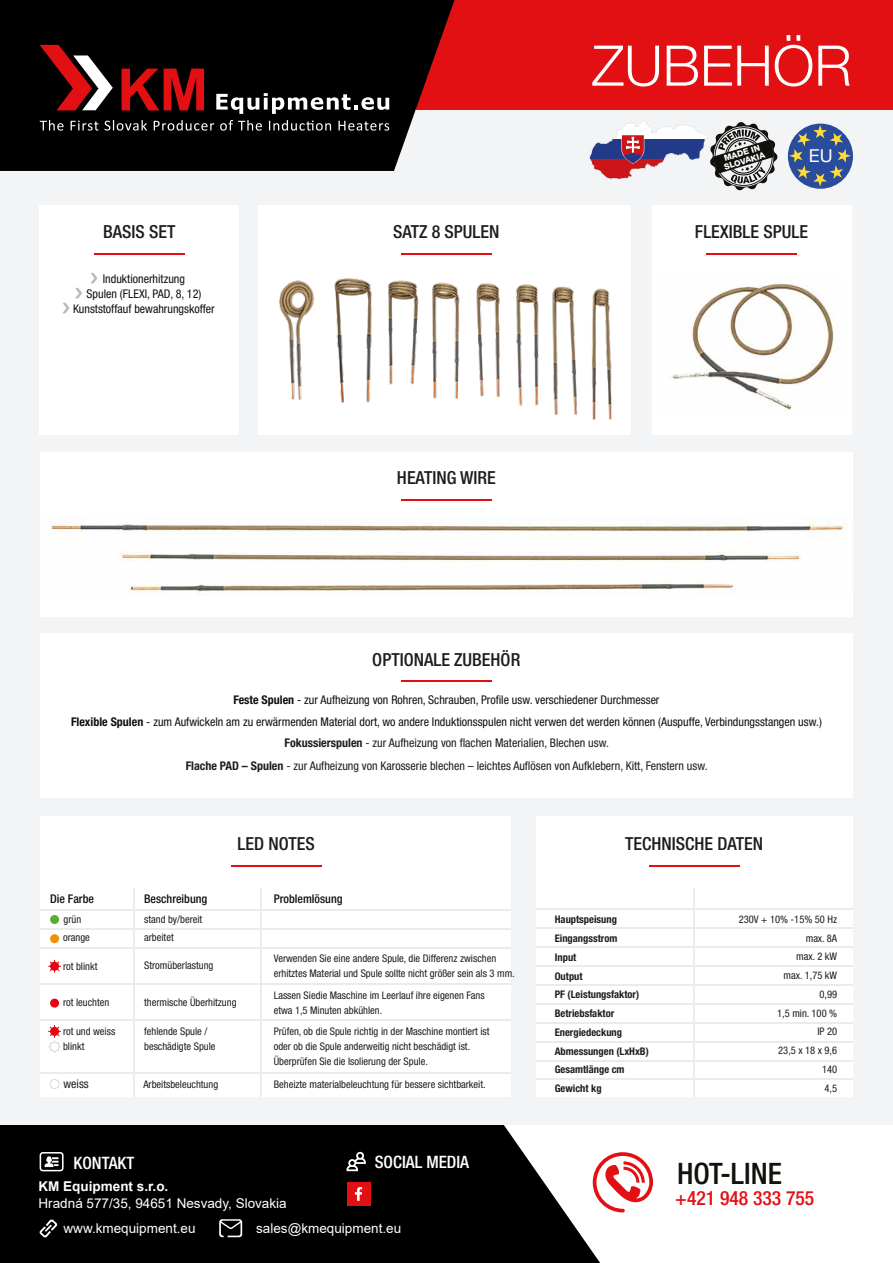
<style>
.page{position:relative;width:893px;height:1263px;background:#fff}
.page>*{position:absolute;margin:0;border:0;box-sizing:border-box;transform-origin:0 0}
.t1{font:300 56.1px "Helvetica Neue LT Pro";color:#fff}
.t2{font:500 condensed 29.55px "Helvetica Neue LT Pro";color:#13110c}
.t3{font:500 condensed 19.65px "Helvetica Neue LT Pro";color:#e31013}
.t4{font:500 condensed 18px "Helvetica Neue LT Pro";color:#1d1d1b}
.t5{font:17.85px "Helvetica Neue LT Pro";color:#fff}
.t6{font:500 condensed 17.1px "Helvetica Neue LT Pro";color:#fff}
.t7{font:13.5px "Arial";color:#fff}
.t8{font:700 13.5px "Arial";color:#fff}
.t9{font:condensed 12px/15px "Helvetica Neue LT Pro";color:#12100b;text-align:center}
.t10{font:condensed 12px/22.5px "Helvetica Neue LT Pro";color:#1d1d1b;text-align:center}
.t11{font:500 condensed 12px "Helvetica Neue LT Pro";color:#12100b}
.t12{font:condensed 10.5px/18.8px "Helvetica Neue LT Pro";color:#1d1d1b}
.t13{font:700 condensed 10.5px/18.8px "Helvetica Neue LT Pro";color:#1d1d1b}
.t14{font:800 8.25px/8.6px "Helvetica Neue LT Pro";color:#fff;text-align:center}
.s1{font-weight:700}
</style>
<div class="page">
<div style="left:0;top:110px;width:893px;height:1153px;background:#f2f4f6"></div>
<div style="left:416px;top:0;width:477px;height:110px;background:#e31013"></div>
<svg style="left:0;top:0;width:454px;height:171px;background:#130c0c"></svg>
<svg style="left:40px;top:120px;width:24px;height:11px"></svg>
<svg style="left:71px;top:121px;width:27px;height:10px"></svg>
<svg style="left:104px;top:120px;width:43px;height:11px"></svg>
<svg style="left:154px;top:120px;width:60px;height:11px"></svg>
<svg style="left:220px;top:120px;width:42px;height:11px"></svg>
<svg style="left:269px;top:120px;width:62px;height:11px"></svg>
<svg style="left:338px;top:121px;width:51px;height:10px"></svg>
<svg style="left:122px;top:69px;width:82px;height:41px;background:#86090b"></svg>
<svg style="left:40px;top:45px;width:73px;height:65px"></svg>
<svg style="left:216px;top:93px;width:173px;height:21px"></svg>
<div style="left:258px;top:206px;width:373px;height:229px;background:#fff"></div>
<img style="left:279px;top:278px;width:333px;height:141px">
<div style="left:40px;top:206px;width:199px;height:229px;background:#fff"></div>
<hr style="left:94px;top:254px;width:90px;height:1px;background:#e31013">
<div style="left:652px;top:206px;width:199px;height:229px;background:#fff"></div>
<hr style="left:707px;top:254px;width:90px;height:1px;background:#e31013">
<img style="left:669px;top:282px;width:165px;height:129px">
<hr style="left:401px;top:253px;width:90px;height:1px;background:#e31013">
<div style="left:40px;top:452px;width:813px;height:164px;background:#fff"></div>
<hr style="left:401px;top:499px;width:90px;height:2px;background:#e31013">
<img style="left:51px;top:517px;width:796px;height:78px">
<div style="left:40px;top:634px;width:813px;height:164px;background:#fff"></div>
<hr style="left:401px;top:681px;width:90px;height:1px;background:#e31013">
<div style="left:495px;top:1125px;width:398px;height:138px;background:#fff"></div>
<svg style="left:0;top:1125px;width:600px;height:138px;background:#131313"></svg>
<svg style="left:40px;top:1152px;width:24px;height:19px"></svg>
<div style="left:346px;top:1182px;width:24px;height:24px;background:#e31013"></div>
<svg style="left:355px;top:1187px;width:7px;height:14px"></svg>
<svg style="left:346px;top:1152px;width:20px;height:19px"></svg>
<div style="left:40px;top:816px;width:471px;height:281px;background:#fff"></div>
<svg style="left:593px;top:1152px;width:60px;height:60px"></svg>
<svg style="left:39px;top:1219px;width:18px;height:19px"></svg>
<svg style="left:219px;top:1219px;width:23px;height:18px"></svg>
<div style="left:536px;top:816px;width:317px;height:281px;background:#fff"></div>
<hr style="left:231px;top:865px;width:90px;height:2px;background:#e31013">
<hr style="left:40px;top:909px;width:471px;height:2px;background:#e9ebed">
<hr style="left:134px;top:888px;width:1px;height:209px;background:#e9ebed">
<hr style="left:261px;top:888px;width:1px;height:209px;background:#e9ebed">
<hr style="left:40px;top:928px;width:471px;height:2px;background:#e9ebed">
<hr style="left:40px;top:947px;width:471px;height:2px;background:#e9ebed">
<hr style="left:40px;top:983px;width:471px;height:2px;background:#e9ebed">
<hr style="left:40px;top:1019px;width:471px;height:2px;background:#e9ebed">
<hr style="left:40px;top:1072px;width:471px;height:1px;background:#e9ebed">
<div style="left:50px;top:915px;width:9px;height:9px;background:#56af31;border-radius:50%"></div>
<div style="left:50px;top:934px;width:9px;height:9px;background:#f39200;border-radius:50%"></div>
<div style="left:50px;top:999px;width:9px;height:9px;background:#e30613;border-radius:50%"></div>
<div style="left:50px;top:1079px;width:9px;height:10px;border:1px solid #dadada;border-radius:50%"></div>
<svg style="left:48px;top:960px;width:13px;height:12px"></svg>
<svg style="left:48px;top:1025px;width:13px;height:28px"></svg>
<div style="left:50px;top:1042px;width:9px;height:9px;background:#fff;border-radius:50%"></div>
<div style="left:50px;top:1042px;width:9px;height:9px;border:1px solid #dadada;border-radius:50%"></div>
<hr style="left:649px;top:865px;width:90px;height:2px;background:#e31013">
<hr style="left:536px;top:908px;width:317px;height:2px;background:#e9ebed">
<hr style="left:694px;top:888px;width:1px;height:209px;background:#e9ebed">
<hr style="left:536px;top:927px;width:317px;height:2px;background:#e9ebed">
<hr style="left:536px;top:946px;width:317px;height:2px;background:#e9ebed">
<hr style="left:535px;top:965px;width:318px;height:2px;background:#e9ebed">
<hr style="left:535px;top:984px;width:318px;height:1px;background:#e9ebed">
<hr style="left:535px;top:1003px;width:318px;height:1px;background:#e9ebed">
<hr style="left:535px;top:1022px;width:318px;height:1px;background:#e9ebed">
<hr style="left:535px;top:1041px;width:318px;height:1px;background:#e9ebed">
<hr style="left:536px;top:1060px;width:317px;height:1px;background:#e9ebed">
<hr style="left:536px;top:1079px;width:317px;height:1px;background:#e9ebed">
<svg style="left:90px;top:273px;width:8px;height:10px"></svg>
<svg style="left:63px;top:288px;width:19px;height:25px"></svg>
<svg style="left:589px;top:120px;width:189px;height:71px"></svg>
<svg style="left:789px;top:125px;width:62px;height:62px;background:#63789d"></svg>
<h1 class="t1" style="left:592px;top:31px;width:261px">ZUBEHÖR</h1>
<h3 class="t4" style="left:103px;top:221px;width:74px">BASIS SET</h3>
<p class="t9" style="left:73px;top:271px;width:143px">Induktionerhitzung<br>Spulen (FLEXI, PAD, 8, 12)<br>Kunststoffauf bewahrungskoffer</p>
<p class="t14" style="left:720px;top:155px;width:44px;rotate:-17deg">MADE IN<br>SLOVAKIA</p>
<h3 class="t5" style="left:809px;top:145px;width:25px">EU</h3>
<h3 class="t4" style="left:393px;top:220px;width:108px">SATZ 8 SPULEN</h3>
<h3 class="t4" style="left:695px;top:221px;width:115px">FLEXIBLE SPULE</h3>
<h3 class="t4" style="left:397px;top:467px;width:100px">HEATING WIRE</h3>
<h3 class="t4" style="left:372px;top:648px;width:149px">OPTIONALE ZUBEHÖR</h3>
<p class="t9" style="left:71px;top:688px;width:752px;line-height:22.2px"><span class="s1">Feste Spulen</span> - zur Aufheizung von Rohren, Schrauben, Profile usw. verschiedener Durchmesser<br><span class="s1">Flexible Spulen</span> - zum Aufwickeln am zu erwärmenden Material dort, wo andere Induktionsspulen nicht verwen det werden können (Auspuffe, Verbindungsstangen usw.)</p>
<p class="t10" style="left:186px;top:731px;width:523px"><span class="s1">Fokussierspulen</span> - zur Aufheizung von flachen Materialien, Blechen usw.<br><span class="s1">Flache PAD – Spulen</span> - zur Aufheizung von Karosserie blechen – leichtes Auflösen von Aufklebern, Kitt, Fenstern usw.</p>
<h3 class="t4" style="left:238px;top:833px;width:79px">LED NOTES</h3>
<p class="t11" style="left:50px;top:892px;width:45px">Die Farbe</p>
<p class="t11" style="left:144px;top:892px;width:65px">Beschreibung</p>
<p class="t11" style="left:274px;top:892px;width:70px">Problemlösung</p>
<p class="t12" style="left:64px;top:910px;width:19px">grün</p>
<p class="t12" style="left:144px;top:910px;width:60px">stand by/bereit</p>
<p class="t12" style="left:63px;top:928px;width:28px">orange</p>
<p class="t12" style="left:144px;top:928px;width:31px">arbeitet</p>
<p class="t12" style="left:63px;top:957px;width:36px">rot blinkt</p>
<p class="t12" style="left:144px;top:956px;width:71px">Stromüberlastung</p>
<p class="t12" style="left:63px;top:993px;width:48px">rot leuchten</p>
<p class="t12" style="left:144px;top:993px;width:94px">thermische Überhitzung</p>
<p class="t12" style="left:274px;top:950px;width:243px;line-height:15px">Verwenden Sie eine andere Spule, die Differenz zwischen erhitztes Material und Spule sollte nicht größer sein als 3 mm.</p>
<p class="t12" style="left:274px;top:988px;width:213px;line-height:15px">Lassen Siedie Maschine im Leerlauf ihre eigenen Fans etwa 1,5 Minuten abkühlen.</p>
<p class="t12" style="left:63px;top:1024px;width:54px;line-height:15px">rot und weiss blinkt</p>
<p class="t12" style="left:144px;top:1024px;width:73px;line-height:15px">fehlende Spule / beschädigte Spule</p>
<p class="t12" style="left:274px;top:1023px;width:217px;line-height:15px">Prüfen, ob die Spule richtig in der Maschine montiert ist oder ob die Spule anderweitig nicht beschädigt ist.<br>Überprüfen Sie die Isolierung der Spule.</p>
<p class="t10" style="left:64px;top:1073px;width:27px">weiss</p>
<p class="t12" style="left:143px;top:1075px;width:76px">Arbeitsbeleuchtung</p>
<p class="t12" style="left:274px;top:1075px;width:213px">Beheizte materialbeleuchtung für bessere sichtbarkeit.</p>
<h3 class="t6" style="left:74px;top:1152px;width:62px">KONTAKT</h3>
<h3 class="t6" style="left:375px;top:1152px;width:96px">SOCIAL MEDIA</h3>
<p class="t8" style="left:39px;top:1177px;width:131px">KM Equipment s.r.o.</p>
<p class="t7" style="left:39px;top:1193px;width:250px">Hradná 577/35, 94651 Nesvady, Slovakia</p>
<p class="t7" style="left:64px;top:1219px;width:134px">www.kmequipment.eu</p>
<p class="t7" style="left:256px;top:1219px;width:147px">sales@kmequipment.eu</p>
<h3 class="t4" style="left:625px;top:833px;width:140px">TECHNISCHE DATEN</h3>
<p class="t13" style="left:555px;top:910px;width:96px">Hauptspeisung<br>Eingangsstrom<br>Input<br>Output<br>PF (Leistungsfaktor)<br>Betriebsfaktor<br>Energiedeckung<br>Abmessungen (LxHxB)<br>Gesamtlänge cm<br>Gewicht kg</p>
<p class="t12" style="left:739px;top:910px;width:100px;text-align:right">230V + 10% -15% 50 Hz max. 8A<br>max. 2 kW<br>max. 1,75 kW<br>0,99<br>1,5 min. 100 %<br>IP 20<br>23,5 x 18 x 9,6<br>140<br>4,5</p>
<h2 class="t2" style="left:677px;top:1156px;width:106px">HOT-LINE</h2>
<h3 class="t3" style="left:675px;top:1186px;width:141px">+421 948 333 755</h3>
</div>
